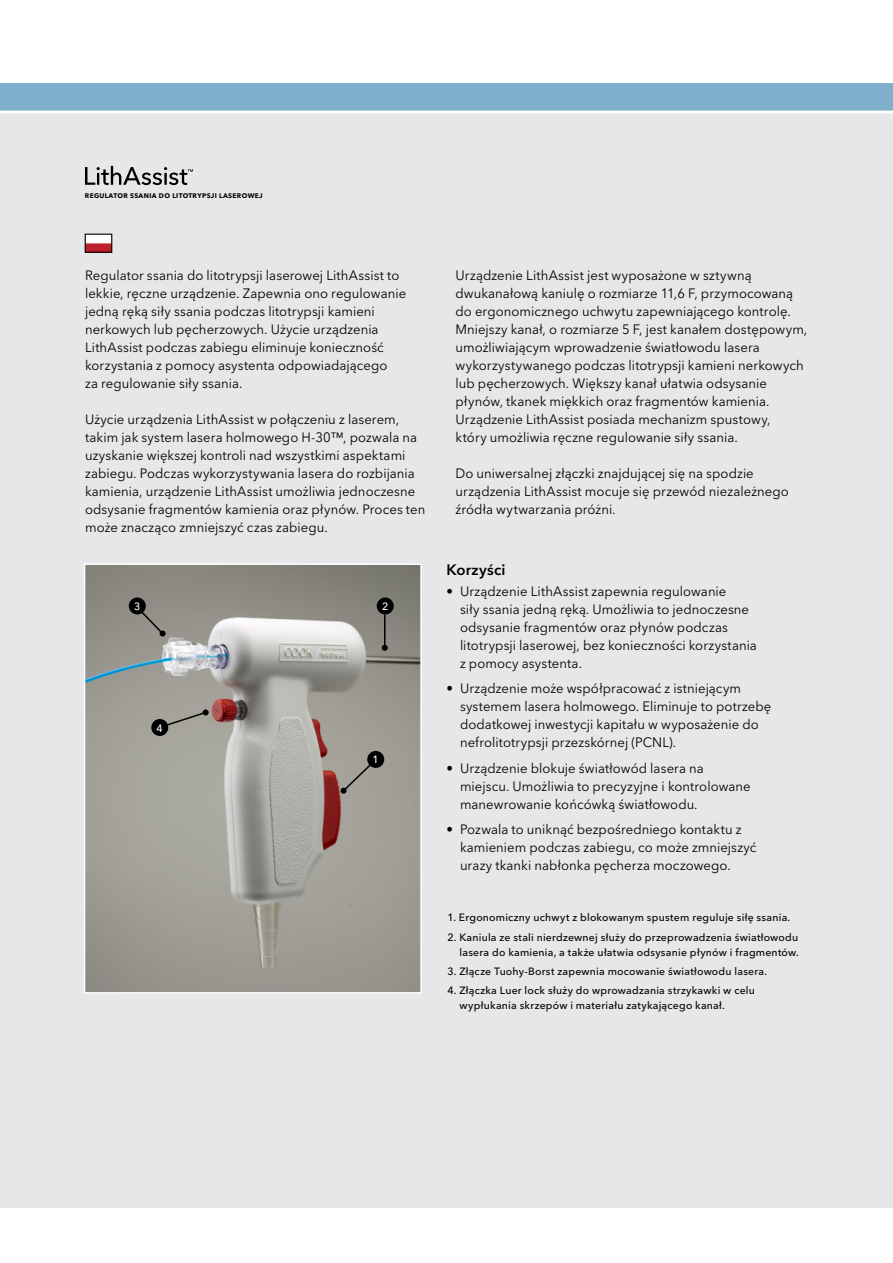
<style>
.page{position:relative;width:893px;height:1263px;background:#fff}
.page>*{position:absolute;margin:0;border:0;box-sizing:border-box;transform-origin:0 0}
.ParagraphHeader-Demi{font:600 15px "Avenir Next LT Pro";letter-spacing:.01em;color:#000}
.Bodycopy-REG-9-12{font:13.5px/18px "Avenir Next LT Pro";letter-spacing:.005em;color:#000}
.LABELS-Med-7-10-blk1{font:500 10.5px/15px "Avenir Next LT Pro";letter-spacing:.02em;color:#000;text-align:right}
.LABELS-Med-7-10-blk1-2{font:500 10.5px "Avenir Next LT Pro";color:#fff}
.t1{font:700 6.6px "Avenir Next LT Pro";letter-spacing:.05em;color:#000}
</style>
<div class="page">
<div style="left:0;top:83px;width:893px;height:28px;background:#7eb0cc"></div>
<div style="left:0;top:114px;width:893px;height:1094px;background:#e6e7e8"></div>
<img style="left:87px;top:236px;width:23px;height:15px">
<div style="left:85px;top:234px;width:27px;height:19px;border:1px solid #000"></div>
<img style="left:87px;top:566px;width:332px;height:424px">
<div style="left:84px;top:563px;width:338px;height:430px;border:2px solid #fff"></div>
<svg style="left:159px;top:709px;width:50px;height:20px"></svg>
<div style="left:151px;top:719px;width:17px;height:17px;background:#000;border-radius:50%"></div>
<svg style="left:137px;top:607px;width:29px;height:30px"></svg>
<div style="left:129px;top:597px;width:17px;height:17px;background:#000;border-radius:50%"></div>
<hr style="left:384px;top:614px;width:1px;height:34px;background:#000">
<svg style="left:382px;top:645px;width:6px;height:6px"></svg>
<div style="left:377px;top:597px;width:17px;height:17px;background:#000;border-radius:50%"></div>
<svg style="left:340px;top:760px;width:35px;height:34px"></svg>
<div style="left:367px;top:751px;width:17px;height:17px;background:#000;border-radius:50%"></div>
<svg style="left:85px;top:166px;width:108px;height:19px"></svg>
<p class="t1" style="left:85px;top:192px;width:179px">REGULATOR SSANIA DO LITOTRYPSJI LASEROWEJ</p>
<p class="Bodycopy-REG-9-12" style="left:85px;top:267px;width:323px">Regulator ssania do litotrypsji laserowej LithAssist to lekkie, ręczne urządzenie. Zapewnia ono regulowanie jedną ręką siły ssania podczas litotrypsji kamieni nerkowych lub pęcherzowych. Użycie urządzenia LithAssist podczas zabiegu eliminuje konieczność korzystania z pomocy asystenta odpowiadającego<br>za regulowanie siły ssania.</p>
<p class="Bodycopy-REG-9-12" style="left:85px;top:411px;width:342px">Użycie urządzenia LithAssist w połączeniu z laserem, takim jak system lasera holmowego H-30™, pozwala na uzyskanie większej kontroli nad wszystkimi aspektami zabiegu. Podczas wykorzystywania lasera do rozbijania kamienia, urządzenie LithAssist umożliwia jednoczesne odsysanie fragmentów kamienia oraz płynów. Proces ten może znacząco zmniejszyć czas zabiegu.</p>
<p class="LABELS-Med-7-10-blk1-2" style="left:134px;top:600px;width:8px">3</p>
<p class="LABELS-Med-7-10-blk1-2" style="left:382px;top:600px;width:8px">2</p>
<p class="LABELS-Med-7-10-blk1-2" style="left:157px;top:721px;width:8px">4</p>
<p class="LABELS-Med-7-10-blk1-2" style="left:373px;top:753px;width:8px">1</p>
<p class="Bodycopy-REG-9-12" style="left:455px;top:267px;width:353px">Urządzenie LithAssist jest wyposażone w sztywną dwukanałową kaniulę o rozmiarze 11,6 F, przymocowaną do ergonomicznego uchwytu zapewniającego kontrolę.<br>Mniejszy kanał, o rozmiarze 5 F, jest kanałem dostępowym, umożliwiającym wprowadzenie światłowodu lasera wykorzystywanego podczas litotrypsji kamieni nerkowych lub pęcherzowych. Większy kanał ułatwia odsysanie płynów, tkanek miękkich oraz fragmentów kamienia.</p>
<p class="Bodycopy-REG-9-12" style="left:455px;top:411px;width:317px">Urządzenie LithAssist posiada mechanizm spustowy, który umożliwia ręczne regulowanie siły ssania.</p>
<p class="Bodycopy-REG-9-12" style="left:455px;top:465px;width:335px">Do uniwersalnej złączki znajdującej się na spodzie urządzenia LithAssist mocuje się przewód niezależnego źródła wytwarzania próżni.</p>
<p class="ParagraphHeader-Demi" style="left:446px;top:560px;width:61px">Korzyści</p>
<p class="Bodycopy-REG-9-12" style="left:460px;top:582px;width:298px;text-indent:-14px">• Urządzenie LithAssist zapewnia regulowanie<br>siły ssania jedną ręką. Umożliwia to jednoczesne odsysanie fragmentów oraz płynów podczas litotrypsji laserowej, bez konieczności korzystania z pomocy asystenta.</p>
<p class="Bodycopy-REG-9-12" style="left:460px;top:680px;width:313px;text-indent:-14px">• Urządzenie może współpracować z istniejącym systemem lasera holmowego. Eliminuje to potrzebę dodatkowej inwestycji kapitału w wyposażenie do nefrolitotrypsji przezskórnej (PCNL).</p>
<p class="Bodycopy-REG-9-12" style="left:460px;top:759px;width:292px;text-indent:-14px">• Urządzenie blokuje światłowód lasera na miejscu. Umożliwia to precyzyjne i kontrolowane manewrowanie końcówką światłowodu.</p>
<p class="Bodycopy-REG-9-12" style="left:460px;top:821px;width:298px;text-indent:-14px">• Pozwala to uniknąć bezpośredniego kontaktu z kamieniem podczas zabiegu, co może zmniejszyć urazy tkanki nabłonka pęcherza moczowego.</p>
<p class="LABELS-Med-7-10-blk1" style="left:447px;top:910px;width:344px">1. Ergonomiczny uchwyt z blokowanym spustem reguluje siłę ssania.</p>
<p class="LABELS-Med-7-10-blk1" style="left:447px;top:929px;width:353px">2. Kaniula ze stali nierdzewnej służy do przeprowadzenia światłowodu lasera do kamienia, a także ułatwia odsysanie płynów i fragmentów.</p>
<p class="LABELS-Med-7-10-blk1" style="left:447px;top:964px;width:321px">3. Złącze Tuohy-Borst zapewnia mocowanie światłowodu lasera.</p>
<p class="LABELS-Med-7-10-blk1" style="left:459px;top:983px;width:297px;text-align:left;text-indent:-12px">4. Złączka Luer lock służy do wprowadzania strzykawki w celu wypłukania skrzepów i materiału zatykającego kanał.</p>
</div>
